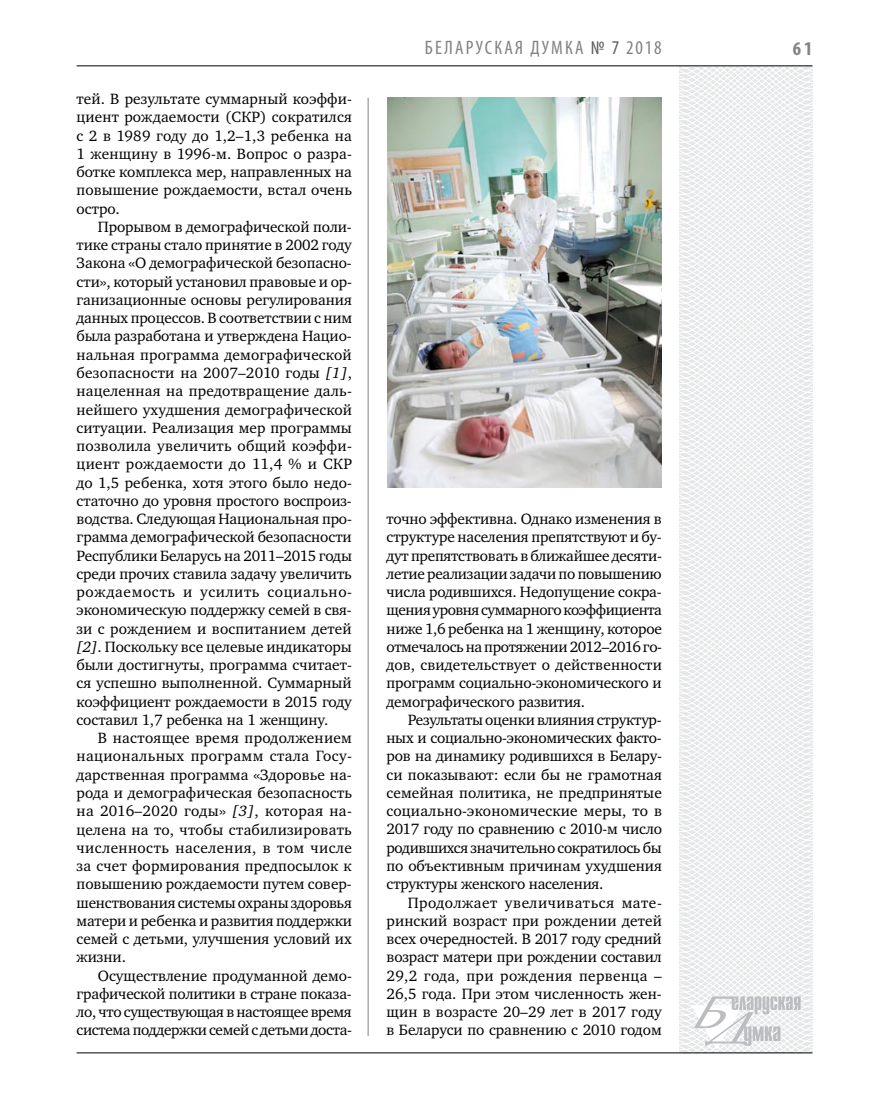
<style>
.page{position:relative;width:872px;height:1106px;background:#fff}
.page>*{position:absolute;margin:0;border:0;box-sizing:border-box;transform-origin:0 0}
.t1{font:condensed 19.5px "Myriad Pro";letter-spacing:.11em;color:#808285}
.t2{font:700 condensed 19.5px "Myriad Pro";color:#808285}
.t3{font:15.3px/18.3px "Charter C";letter-spacing:-.005em;color:#000;text-align:justify}
.s1{font-style:italic}
.s2{color:#58595b}
</style>
<div class="page">
<hr style="left:368px;top:98px;width:1px;height:938px;background:#808285">
<svg style="left:621px;top:65px;width:192px;height:989px"></svg>
<svg style="left:691px;top:996px;width:109px;height:53px"></svg>
<hr style="left:77px;top:65px;width:735px;height:1px;background:#000">
<hr style="left:77px;top:1052px;width:735px;height:1px;background:#000">
<img style="left:387px;top:97px;width:275px;height:390px">
<p class="t3" style="left:77px;top:90px;width:277px">тей. В результате суммарный коэффи&shy;циент рождаемости (СКР) сократился с 2 в 1989 году до 1,2–1,3 ребенка на 1 женщину в 1996-м. Вопрос о разра&shy;ботке комплекса мер, направленных на повышение рождаемости, встал очень остро.</p>
<p class="t3" style="left:77px;top:218px;width:277px;text-indent:21px">Прорывом в демографической поли&shy;тике страны стало принятие в 2002 году Закона «О демографической безопасно&shy;сти», который установил правовые и ор&shy;ганизационные основы регулирования данных процессов. В соответствии с ним была разработана и утверждена Нацио&shy;нальная программа демографической безопасности на 2007–2010 годы <span class="s1">[1]</span>, нацеленная на предотвращение даль&shy;нейшего ухудшения демографической ситуации. Реализация мер программы позволила увеличить общий коэффи&shy;циент рождаемости до 11,4 % и СКР до 1,5 ребенка, хотя этого было недо&shy;статочно до уровня простого воспроиз&shy;водства. Следующая Национальная про&shy;грамма демографической безопасности Республики Беларусь на 2011–2015 годы среди прочих ставила задачу увеличить рождаемость и усилить социально&shy;экономическую поддержку семей в свя&shy;зи с рождением и воспитанием детей <span class="s1">[2]</span>. Поскольку все целевые индикаторы были достигнуты, программа считает&shy;ся успешно выполненной. Суммарный коэффициент рождаемости в 2015 году составил 1,7 ребенка на 1 женщину.</p>
<p class="t3" style="left:77px;top:729px;width:277px;text-indent:21px">В настоящее время продолжением национальных программ стала Госу&shy;дарственная программа «Здоровье на&shy;рода и демографическая безопасность на 2016–2020 годы» <span class="s1">[3]</span>, которая на&shy;целена на то, чтобы стабилизировать численность населения, в том числе за счет формирования предпосылок к повышению рождаемости путем совер&shy;шенствования системы охраны здоровья матери и ребенка и развития поддержки семей с детьми, улучшения условий их жизни.</p>
<p class="t3" style="left:77px;top:966px;width:277px;text-indent:21px">Осуществление продуманной демо&shy;графической политики в стране показа&shy;ло, что существующая в настоящее время система поддержки семей с детьми доста-</p>
<p class="t1" style="left:425px;top:36px;width:238px">БЕЛА РУСКАЯ ДУМ КА <span class="s2">№ 7</span> 2018</p>
<p class="t2" style="left:793px;top:37px;width:21px">61</p>
<p class="t3" style="left:386px;top:510px;width:277px">точно эффективна. Однако изменения в структуре населения препятствуют и бу&shy;дут препятствовать в ближайшее десяти&shy;летие реализации задачи по повышению числа родившихся. Недопущение сокра&shy;щения уровня суммарного коэффициента ниже 1,6 ребенка на 1 женщину, которое отмечалось на протяжении 2012–2016 го&shy;дов, свидетельствует о действенности программ социально-экономического и демографического развития.</p>
<p class="t3" style="left:386px;top:710px;width:277px;text-indent:21px">Результаты оценки влияния структур&shy;ных и социально-экономических факто&shy;ров на динамику родившихся в Белару&shy;си показывают: если бы не грамотная семейная политика, не предпринятые социально-экономические меры, то в 2017 году по сравнению с 2010-м число родившихся значительно сократилось бы по объективным причинам ухудшения структуры женского населения.</p>
<p class="t3" style="left:386px;top:893px;width:277px;text-indent:21px">Продолжает увеличиваться мате&shy;ринский возраст при рождении детей всех очередностей. В 2017 году средний возраст матери при рождении составил 29,2 года, при рождения первенца – 26,5 года. При этом численность жен&shy;щин в возрасте 20–29 лет в 2017 году в Беларуси по сравнению с 2010 годом</p>
</div>
